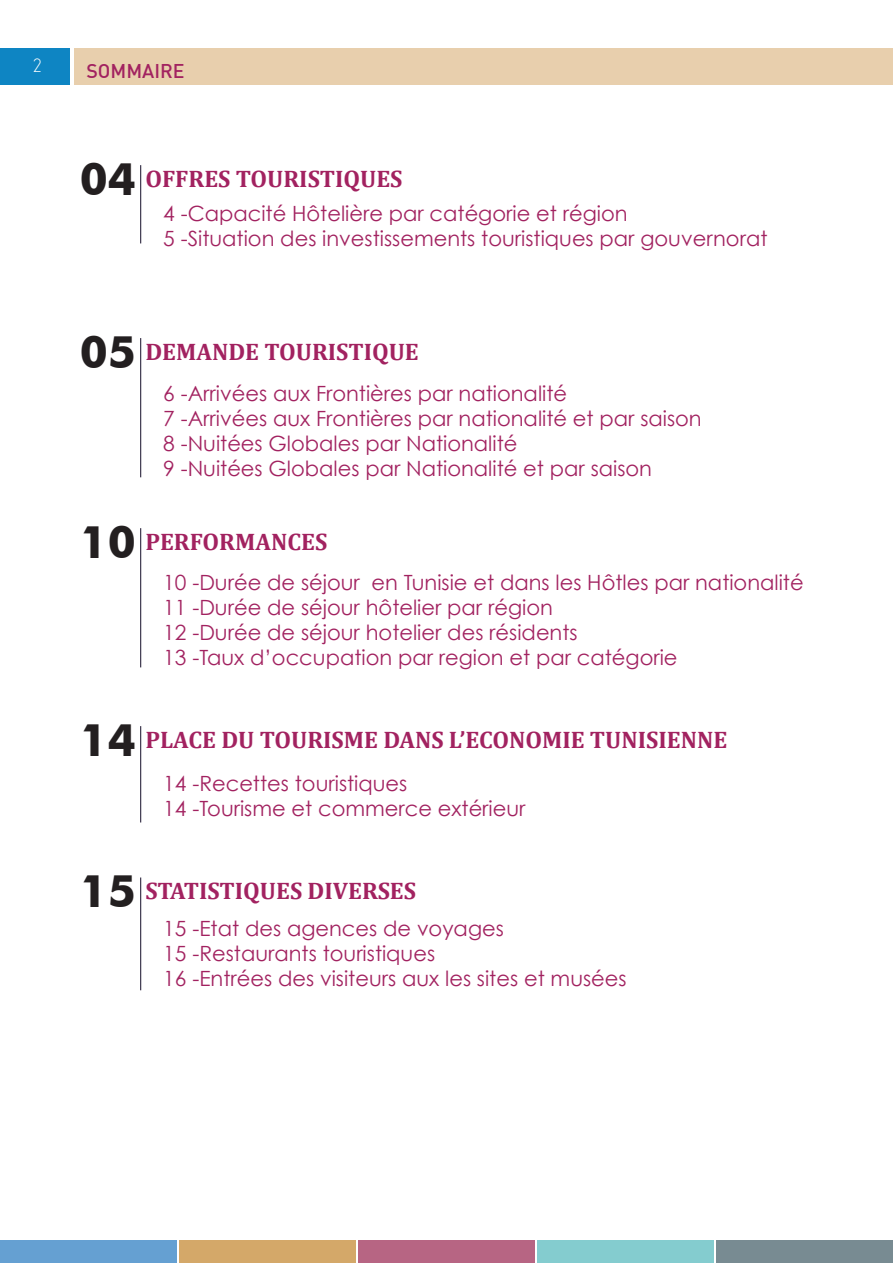
<style>
.page{position:relative;width:893px;height:1263px;background:#fff}
.page>*{position:absolute;margin:0;border:0;box-sizing:border-box;transform-origin:0 0}
.t1{font:700 45px "Futura BT";color:#231f20}
.t2{font:700 24px "Cambria";color:#a22260}
.t3{font:21px "Century Gothic";color:#a22260}
.t4{font:500 19.5px "DIN";color:#a22260}
.t5{font:19.5px "Champagne&Limousines";color:#fff}
</style>
<div class="page">
<div style="left:0;top:48px;width:70px;height:37px;background:#0e85c3"></div>
<div style="left:716px;top:1241px;width:177px;height:22px;background:#788b92"></div>
<div style="left:537px;top:1241px;width:177px;height:22px;background:#84cccf"></div>
<div style="left:358px;top:1241px;width:177px;height:22px;background:#b76583"></div>
<div style="left:179px;top:1241px;width:177px;height:22px;background:#d4a869"></div>
<div style="left:0;top:1241px;width:177px;height:22px;background:#65a0d2"></div>
<hr style="left:140px;top:165px;width:1px;height:78px;background:#2f2941">
<hr style="left:140px;top:726px;width:1px;height:96px;background:#2f2941">
<hr style="left:140px;top:877px;width:1px;height:113px;background:#2f2941">
<div style="left:75px;top:48px;width:818px;height:37px;background:#e8cfad"></div>
<hr style="left:140px;top:338px;width:1px;height:139px;background:#2f2941">
<hr style="left:140px;top:528px;width:1px;height:139px;background:#2f2941">
<p class="t5" style="left:32px;top:54px;width:12px">2</p>
<p class="t4" style="left:86px;top:58px;width:100px">SOMMAIRE</p>
<p class="t1" style="left:80px;top:152px;width:58px">04</p>
<p class="t2" style="left:145px;top:164px;width:259px">OFFRES TOURISTIQUES</p>
<p class="t3" style="left:163px;top:201px;width:466px">4 -Capacité Hôtelière par catégorie et région</p>
<p class="t3" style="left:163px;top:226px;width:606px">5 -Situation des investissements touristiques par gouvernorat</p>
<p class="t1" style="left:80px;top:325px;width:58px">05</p>
<p class="t2" style="left:145px;top:337px;width:275px">DEMANDE TOURISTIQUE</p>
<p class="t3" style="left:163px;top:380px;width:405px">6 -Arrivées aux Frontières par nationalité</p>
<p class="t3" style="left:163px;top:405px;width:540px">7 -Arrivées aux Frontières par nationalité et par saison</p>
<p class="t3" style="left:163px;top:431px;width:356px">8 -Nuitées Globales par Nationalité</p>
<p class="t3" style="left:163px;top:456px;width:490px">9 -Nuitées Globales par Nationalité et par saison</p>
<p class="t1" style="left:80px;top:515px;width:58px">10</p>
<p class="t2" style="left:145px;top:527px;width:183px">PERFORMANCES</p>
<p class="t3" style="left:163px;top:569px;width:642px">10 -Durée de séjour en Tunisie et dans les Hôtles par nationalité</p>
<p class="t3" style="left:163px;top:594px;width:391px">11 -Durée de séjour hôtelier par région</p>
<p class="t3" style="left:163px;top:620px;width:416px">12 -Durée de séjour hotelier des résidents</p>
<p class="t3" style="left:163px;top:645px;width:516px">13 -Taux d’occupation par region et par catégorie</p>
<p class="t1" style="left:80px;top:713px;width:58px">14</p>
<p class="t2" style="left:145px;top:725px;width:583px">PLACE DU TOURISME DANS L’ECONOMIE TUNISIENNE</p>
<p class="t3" style="left:163px;top:771px;width:246px">14 -Recettes touristiques</p>
<p class="t3" style="left:163px;top:796px;width:364px">14 -Tourisme et commerce extérieur</p>
<p class="t1" style="left:80px;top:864px;width:58px">15</p>
<p class="t2" style="left:145px;top:876px;width:272px">STATISTIQUES DIVERSES</p>
<p class="t3" style="left:163px;top:915px;width:342px">15 -Etat des agences de voyages</p>
<p class="t3" style="left:163px;top:940px;width:273px">15 -Restaurants touristiques</p>
<p class="t3" style="left:163px;top:966px;width:465px">16 -Entrées des visiteurs aux les sites et musées</p>
</div>
